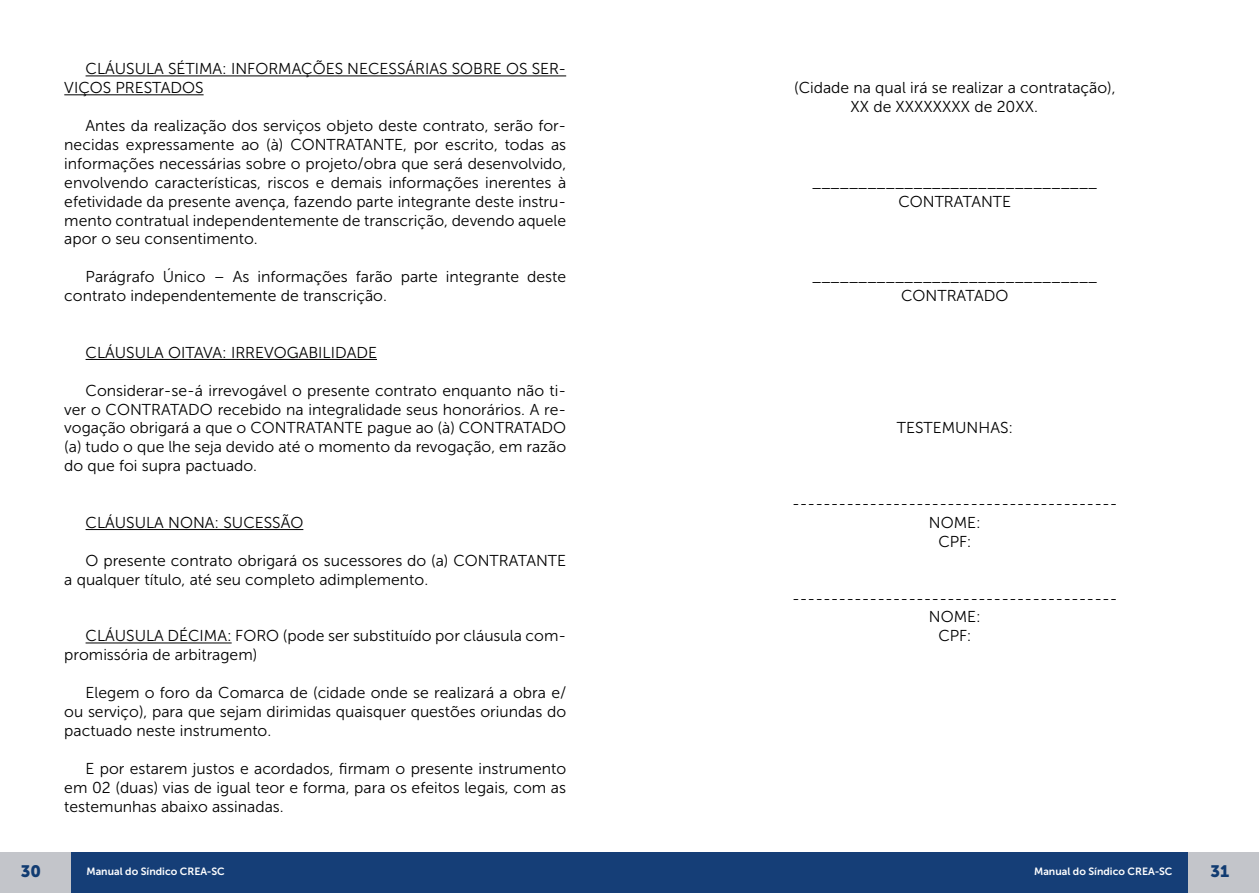
<style>
.page{position:relative;width:1259px;height:893px;background:#fff}
.page>*{position:absolute;margin:0;border:0;box-sizing:border-box;transform-origin:0 0}
.t1{font:16.5px "Museo Sans 900";color:#113c72}
.t2{font:15.75px/18.9px "Museo Sans 300";color:#010001}
.t3{font:10.5px "Museo Sans 700";color:#fff}
</style>
<div class="page">
<div style="left:629px;top:852px;width:630px;height:41px;background:#153e77"></div>
<div style="left:0;top:852px;width:629px;height:41px;background:#153e77"></div>
<div style="left:1188px;top:852px;width:71px;height:41px;background:#c3c5ca"></div>
<div style="left:0;top:852px;width:71px;height:41px;background:#c3c5ca"></div>
<hr style="left:86px;top:76px;width:480px;height:1px;background:#010001">
<hr style="left:64px;top:94px;width:140px;height:1px;background:#010001">
<hr style="left:86px;top:359px;width:291px;height:1px;background:#010001">
<hr style="left:86px;top:529px;width:217px;height:1px;background:#010001">
<hr style="left:86px;top:643px;width:146px;height:1px;background:#010001">
<p class="t2" style="left:64px;top:60px;width:503px;text-indent:21px">CLÁUSULA SÉTIMA: INFORMAÇÕES NECESSÁRIAS SOBRE OS SER-<br>VIÇOS PRESTADOS</p>
<p class="t2" style="left:64px;top:116px;width:503px;text-align:justify;text-indent:21px">Antes da realização dos serviços objeto deste contrato, serão for&shy;necidas expressamente ao (à) CONTRATANTE, por escrito, todas as informações necessárias sobre o projeto/obra que será desenvolvido, envolvendo características, riscos e demais informações inerentes à efetividade da presente avença, fazendo parte integrante deste instru&shy;mento contratual independentemente de transcrição, devendo aquele apor o seu consentimento.</p>
<p class="t2" style="left:64px;top:267px;width:503px;text-indent:21px">Parágrafo Único – As informações farão parte integrante deste contrato independentemente de transcrição.</p>
<p class="t2" style="left:86px;top:343px;width:293px">CLÁUSULA OITAVA: IRREVOGABILIDADE</p>
<p class="t2" style="left:64px;top:381px;width:503px;text-align:justify;text-indent:21px">Considerar-se-á irrevogável o presente contrato enquanto não ti&shy;ver o CONTRATADO recebido na integralidade seus honorários. A re&shy;vogação obrigará a que o CONTRATANTE pague ao (à) CONTRATADO (a) tudo o que lhe seja devido até o momento da revogação, em razão do que foi supra pactuado.</p>
<p class="t2" style="left:86px;top:513px;width:219px">CLÁUSULA NONA: SUCESSÃO</p>
<p class="t2" style="left:64px;top:551px;width:503px;text-indent:21px">O presente contrato obrigará os sucessores do (a) CONTRATANTE a qualquer título, até seu completo adimplemento.</p>
<p class="t2" style="left:64px;top:627px;width:503px;text-indent:21px">CLÁUSULA DÉCIMA: FORO (pode ser substituído por cláusula com&shy;promissória de arbitragem)</p>
<p class="t2" style="left:64px;top:683px;width:503px;text-align:justify;text-indent:21px">Elegem o foro da Comarca de (cidade onde se realizará a obra e/ ou serviço), para que sejam dirimidas quaisquer questões oriundas do pactuado neste instrumento.</p>
<p class="t2" style="left:64px;top:759px;width:503px;text-align:justify;text-indent:21px">E por estarem justos e acordados, firmam o presente instrumento em 02 (duas) vias de igual teor e forma, para os efeitos legais, com as testemunhas abaixo assinadas.</p>
<p class="t2" style="left:850px;top:78px;width:267px;text-indent:-56px">(Cidade na qual irá se realizar a contratação),<br>XX de XXXXXXXX de 20XX.</p>
<p class="t2" style="left:812px;top:173px;width:287px;text-align:center">_______________________________<br>CONTRATANTE</p>
<p class="t2" style="left:812px;top:267px;width:287px;text-align:center">_______________________________<br>CONTRATADO</p>
<p class="t2" style="left:897px;top:419px;width:118px">TESTEMUNHAS:</p>
<p class="t2" style="left:792px;top:494px;width:327px;text-align:center">------------------------------------------<br>NOME:<br>CPF:</p>
<p class="t2" style="left:792px;top:589px;width:327px;text-align:center">------------------------------------------<br>NOME:<br>CPF:</p>
<p class="t1" style="left:21px;top:862px;width:22px">30</p>
<p class="t3" style="left:86px;top:865px;width:140px">Manual do Síndico CREA-SC</p>
<p class="t3" style="left:1034px;top:865px;width:140px">Manual do Síndico CREA-SC</p>
<p class="t1" style="left:1210px;top:862px;width:20px">31</p>
</div>
